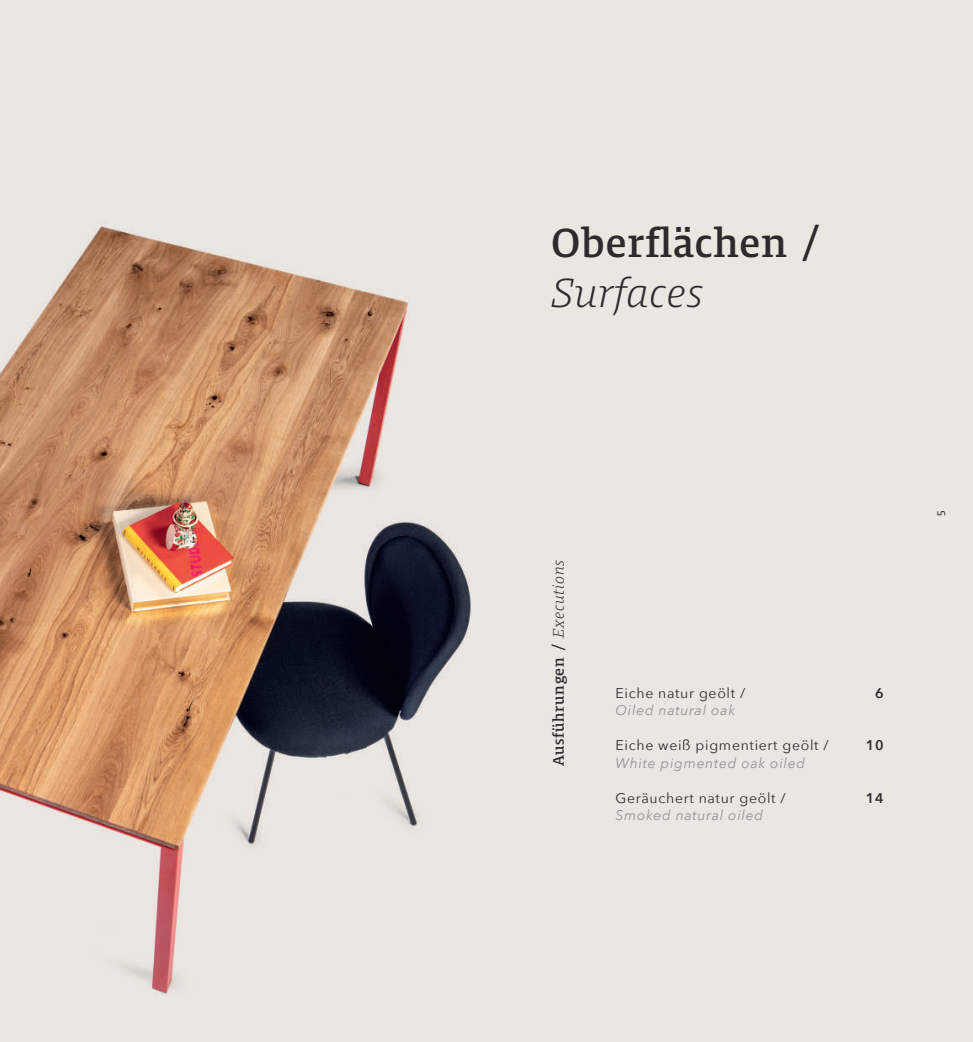
<style>
.page{position:relative;width:973px;height:1042px;background:#fff}
.page>*{position:absolute;margin:0;border:0;box-sizing:border-box;transform-origin:0 0}
.t1{font:500 42px "Harrison Serif Pro";letter-spacing:.025em;color:#2c2a2c}
.t2{font:italic 300 42px "Harrison Serif Pro";letter-spacing:.025em;color:#2c2a2c}
.t3{font:500 15.75px "Harrison Serif Pro";letter-spacing:.05em;color:#2c2a2c}
.t4{font:14px "Avenir Next";letter-spacing:.05em;color:#2c2a2c}
.t5{font:italic 14px "Avenir Next";letter-spacing:.05em;color:#939598}
.t6{font:600 14px "Avenir Next";color:#2c2a2c}
.t7{font:11.38px "Harrison Serif Pro";color:#2c2a2c}
.s1{font-weight:300;font-style:italic}
</style>
<div class="page">
<img style="left:0;top:0;width:972px;height:1042px">
<h1 class="t1" style="left:551px;top:212px;width:271px">Oberflächen /</h1>
<h1 class="t2" style="left:551px;top:262px;width:153px">Surfaces</h1>
<p class="t3" style="left:547px;top:766px;width:208px;rotate:-90deg">Ausführungen / <span class="s1">Executions</span></p>
<p class="t4" style="left:615px;top:681px;width:131px">Eiche natur geölt /</p>
<p class="t5" style="left:615px;top:698px;width:121px">Oiled natural oak</p>
<p class="t4" style="left:615px;top:733px;width:215px">Eiche weiß pigmentiert geölt /</p>
<p class="t5" style="left:615px;top:751px;width:191px">White pigmented oak oiled</p>
<p class="t4" style="left:615px;top:786px;width:172px">Geräuchert natur geölt /</p>
<p class="t5" style="left:615px;top:803px;width:149px">Smoked natural oiled</p>
<p class="t6" style="left:874px;top:680px;width:10px">6</p>
<p class="t6" style="left:865px;top:733px;width:19px">10</p>
<p class="t6" style="left:865px;top:785px;width:19px">14</p>
<p class="t7" style="left:932px;top:515px;width:7px;rotate:-90deg">5</p>
</div>
